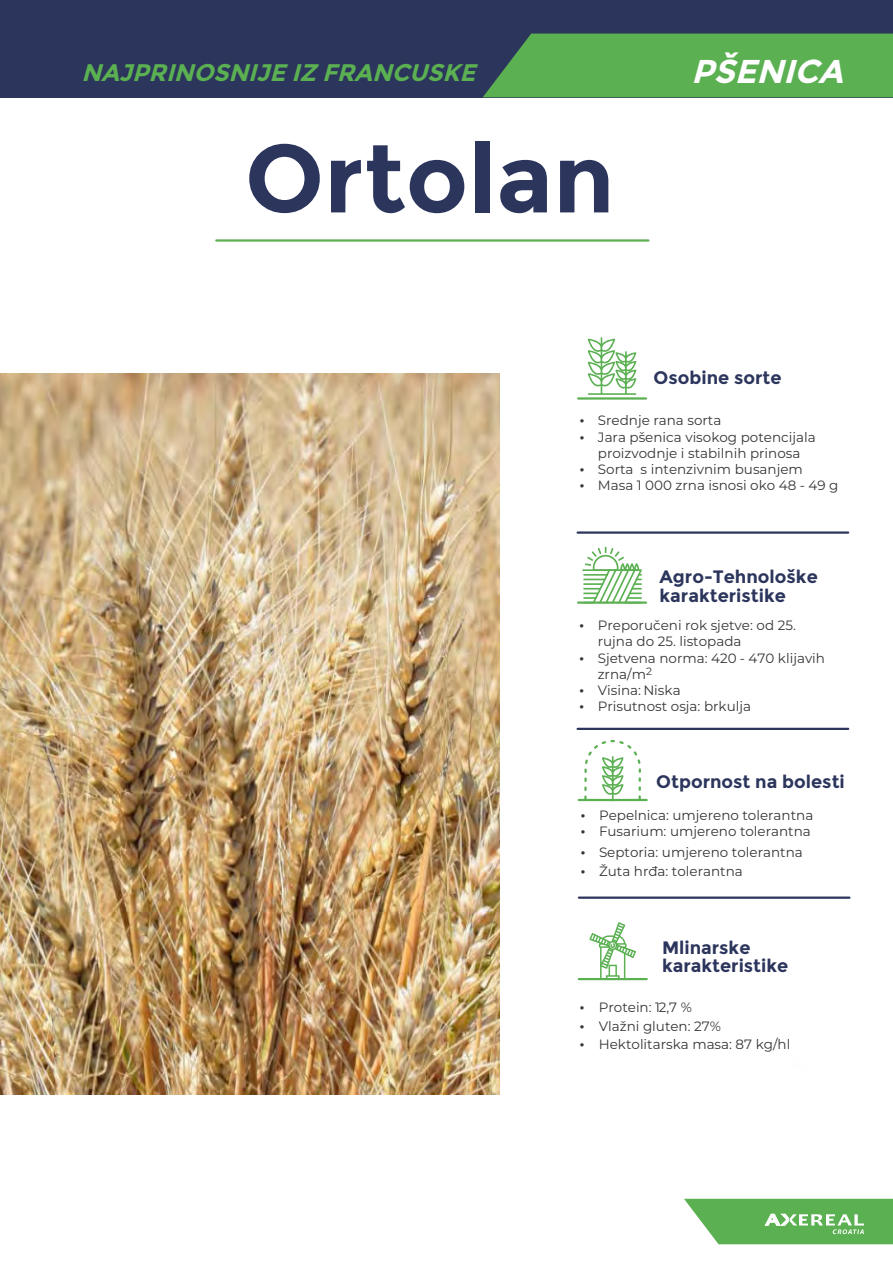
<style>
.page{position:relative;width:893px;height:1263px;background:#fff}
.page>*{position:absolute;margin:0;border:0;box-sizing:border-box;transform-origin:0 0}
.t1{font:700 96px "Montserrat";color:#2c355c}
.t2{font:italic 700 33px "Montserrat";color:#fefefe}
.t3{font:italic 700 24px "Montserrat";color:#5bb052}
.t4{font:700 18px/18.3px "Montserrat";color:#2c355c}
.t5{font:13.5px/16.2px "Montserrat";color:#373435}
</style>
<div class="page">
<div style="left:0;top:0;width:893px;height:97px;background:#2c355c"></div>
<hr style="left:216px;top:239px;width:432px;height:3px;background:#5bb052">
<div style="left:483px;top:34px;width:410px;height:63px;background:#5bb052"></div>
<hr style="left:578px;top:531px;width:270px;height:3px;background:#2c355c">
<hr style="left:578px;top:397px;width:68px;height:3px;background:#5bb052">
<svg style="left:582px;top:547px;width:60px;height:54px"></svg>
<hr style="left:578px;top:601px;width:68px;height:3px;background:#5bb052">
<hr style="left:579px;top:799px;width:68px;height:2px;background:#5bb052">
<hr style="left:579px;top:978px;width:68px;height:2px;background:#5bb052">
<hr style="left:578px;top:728px;width:270px;height:2px;background:#2c355c">
<hr style="left:579px;top:896px;width:270px;height:3px;background:#2c355c">
<svg style="left:589px;top:922px;width:47px;height:56px"></svg>
<svg style="left:588px;top:337px;width:48px;height:58px"></svg>
<svg style="left:584px;top:740px;width:57px;height:59px"></svg>
<svg style="left:684px;top:1199px;width:209px;height:45px;background:#72bb6b"></svg>
<img style="left:0;top:374px;width:499px;height:721px">
<h3 class="t3" style="left:81px;top:58px;width:403px">NAJPRINOSNIJE IZ FRANCUSKE</h3>
<h1 class="t1" style="left:245px;top:121px;width:371px">Ortolan</h1>
<h2 class="t2" style="left:691px;top:52px;width:164px">PŠENICA</h2>
<h3 class="t4" style="left:654px;top:368px;width:130px">Osobine sorte</h3>
<p class="t5" style="left:598px;top:412px;width:242px">Srednje rana sorta<br>Jara pšenica visokog potencijala proizvodnje i stabilnih prinosa<br>Sorta s intenzivnim busanjem<br>Masa 1 000 zrna isnosi oko 48 - 49 g</p>
<h3 class="t4" style="left:660px;top:568px;width:160px">Agro-Tehnološke karakteristike</h3>
<p class="t5" style="left:598px;top:617px;width:229px">Preporučeni rok sjetve: od 25. rujna do 25. listopada<br>Sjetvena norma: 420 - 470 klijavih zrna/m<sup>2<br></sup>Visina: Niska<br>Prisutnost osja: brkulja</p>
<h3 class="t4" style="left:656px;top:772px;width:190px">Otpornost na bolesti</h3>
<p class="t5" style="left:599px;top:806px;width:216px">Pepelnica: umjereno tolerantna<br>Fusarium: umjereno tolerantna</p>
<p class="t5" style="left:599px;top:842px;width:205px;line-height:19.2px">Septoria: umjereno tolerantna<br>Žuta hrđa: tolerantna</p>
<h3 class="t4" style="left:662px;top:938px;width:128px">Mlinarske karakteristike</h3>
<p class="t5" style="left:599px;top:998px;width:193px;line-height:18.6px">Protein: 12,7 %<br>Vlažni gluten: 27%<br>Hektolitarska masa: 87 kg/hl</p>
</div>
